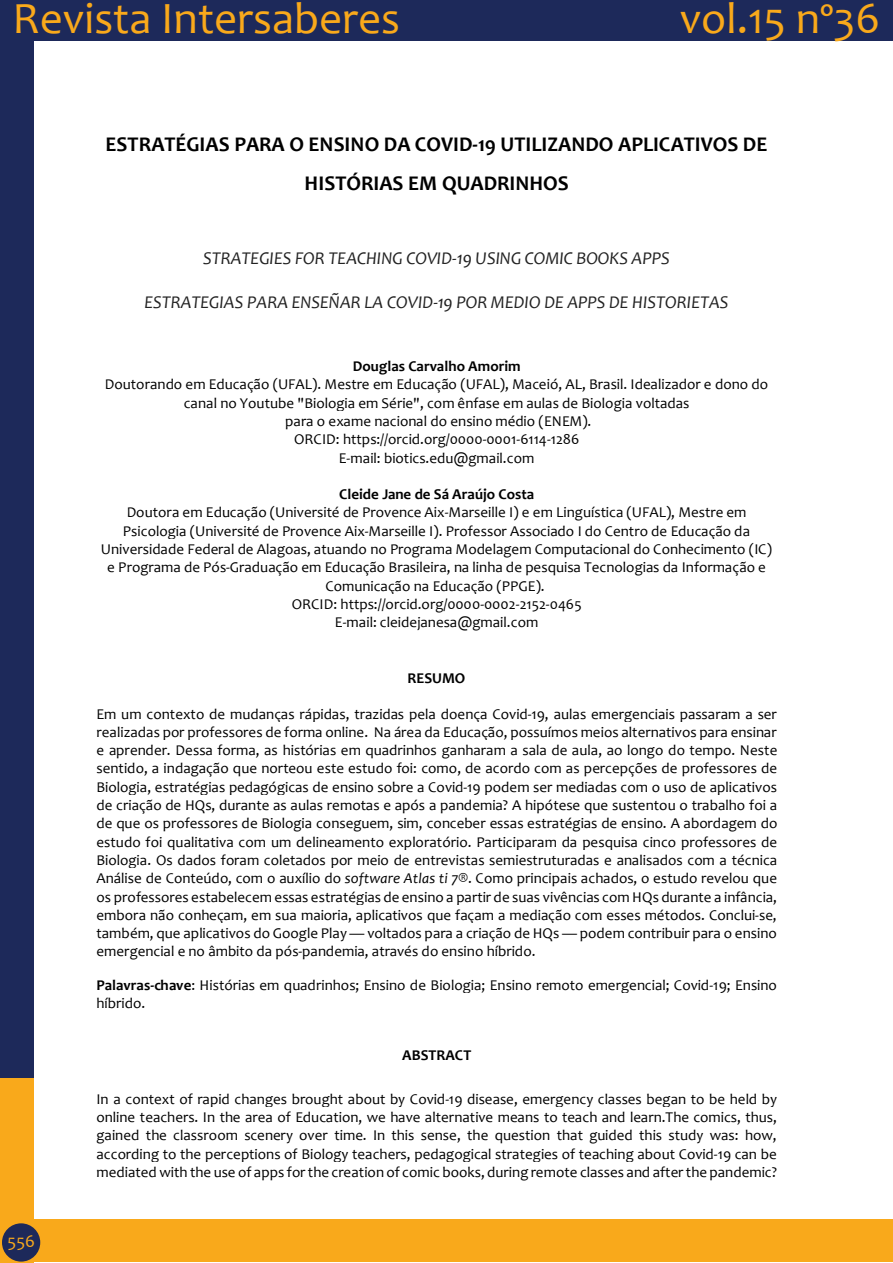
<style>
.page{position:relative;width:893px;height:1263px;background:#fff}
.page>*{position:absolute;margin:0;border:0;box-sizing:border-box;transform-origin:0 0}
.t1{font:45px "Candara";color:#f9a91b}
.t2{font:700 21px/38.4px "Candara";color:#000;text-align:center}
.t3{font:italic 18px "Candara";color:#222}
.t4{font:18px "Candara";color:#f9a91b}
.t5{font:15px/18.3px "Candara";color:#000;text-align:center}
.t6{font:700 15px "Candara";color:#000}
.s1{font-weight:700}
.s2{font-style:italic}
</style>
<div class="page">
<div style="left:0;top:0;width:33px;height:1081px;background:#1d295a"></div>
<div style="left:0;top:0;width:893px;height:41px;background:#1d295a"></div>
<div style="left:0;top:1078px;width:33px;height:185px;background:#f9a91b"></div>
<div style="left:21px;top:1219px;width:872px;height:43px;background:#f9a91b"></div>
<div style="left:2px;top:1223px;width:38px;height:38px;background:#1d295a;border-radius:50%"></div>
<h1 class="t1" style="left:13px;top:-9px;width:389px">Revista Intersaberes</h1>
<h1 class="t1" style="left:680px;top:-9px;width:202px">vol.15 nº36</h1>
<p class="t2" style="left:105px;top:125px;width:664px">ESTRATÉGIAS PARA O ENSINO DA COVID-19 UTILIZANDO APLICATIVOS DE<br>HISTÓRIAS EM QUADRINHOS</p>
<p class="t3" style="left:203px;top:247px;width:468px">STRATEGIES FOR TEACHING COVID-19 USING COMIC BOOKS APPS</p>
<p class="t3" style="left:144px;top:291px;width:586px">ESTRATEGIAS PARA ENSEÑAR LA COVID-19 POR MEDIO DE APPS DE HISTORIETAS</p>
<p class="t5" style="left:105px;top:357px;width:665px"><span class="s1">Douglas Carvalho Amorim<br></span>Doutorando em Educação (UFAL). Mestre em Educação (UFAL), Maceió, AL, Brasil. Idealizador e dono do canal no Youtube "Biologia em Série", com ênfase em aulas de Biologia voltadas<br>para o exame nacional do ensino médio (ENEM).<br>ORCID: https://orcid.org/0000-0001-6114-1286<br>E-mail: biotics.edu@gmail.com</p>
<p class="t5" style="left:101px;top:485px;width:672px"><span class="s1">Cleide Jane de Sá Araújo Costa<br></span>Doutora em Educação (Université de Provence Aix-Marseille I) e em Linguística (UFAL), Mestre em Psicologia (Université de Provence Aix-Marseille I). Professor Associado I do Centro de Educação da Universidade Federal de Alagoas, atuando no Programa Modelagem Computacional do Conhecimento (IC) e Programa de Pós-Graduação em Educação Brasileira, na linha de pesquisa Tecnologias da Informação e Comunicação na Educação (PPGE).<br>ORCID: https://orcid.org/0000-0002-2152-0465<br>E-mail: cleidejanesa@gmail.com</p>
<p class="t6" style="left:408px;top:668px;width:59px">RESUMO</p>
<p class="t5" style="left:96px;top:704px;width:682px;text-align:justify">Em um contexto de mudanças rápidas, trazidas pela doença Covid-19, aulas emergenciais passaram a ser realizadas por professores de forma online. Na área da Educação, possuímos meios alternativos para ensinar e aprender. Dessa forma, as histórias em quadrinhos ganharam a sala de aula, ao longo do tempo. Neste sentido, a indagação que norteou este estudo foi: como, de acordo com as percepções de professores de Biologia, estratégias pedagógicas de ensino sobre a Covid-19 podem ser mediadas com o uso de aplicativos de criação de HQs, durante as aulas remotas e após a pandemia? A hipótese que sustentou o trabalho foi a de que os professores de Biologia conseguem, sim, conceber essas estratégias de ensino. A abordagem do estudo foi qualitativa com um delineamento exploratório. Participaram da pesquisa cinco professores de Biologia. Os dados foram coletados por meio de entrevistas semiestruturadas e analisados com a técnica Análise de Conteúdo, com o auxílio do <span class="s2">software Atlas ti 7</span>®. Como principais achados, o estudo revelou que os professores estabelecem essas estratégias de ensino a partir de suas vivências com HQs durante a infância, embora não conheçam, em sua maioria, aplicativos que façam a mediação com esses métodos. Conclui-se, também, que aplicativos do Google Play — voltados para a criação de HQs — podem contribuir para o ensino emergencial e no âmbito da pós-pandemia, através do ensino híbrido.</p>
<p class="t5" style="left:96px;top:975px;width:682px;text-align:left"><span class="s1">Palavras-chave</span>: Histórias em quadrinhos; Ensino de Biologia; Ensino remoto emergencial; Covid-19; Ensino híbrido.</p>
<p class="t4" style="left:8px;top:1229px;width:29px">556</p>
<p class="t6" style="left:402px;top:1045px;width:71px">ABSTRACT</p>
<p class="t5" style="left:96px;top:1089px;width:682px;text-align:justify">In a context of rapid changes brought about by Covid-19 disease, emergency classes began to be held by online teachers. In the area of Education, we have alternative means to teach and learn.The comics, thus, gained the classroom scenery over time. In this sense, the question that guided this study was: how, according to the perceptions of Biology teachers, pedagogical strategies of teaching about Covid-19 can be mediated with the use of apps for the creation of comic books, during remote classes and after the pandemic?</p>
</div>
